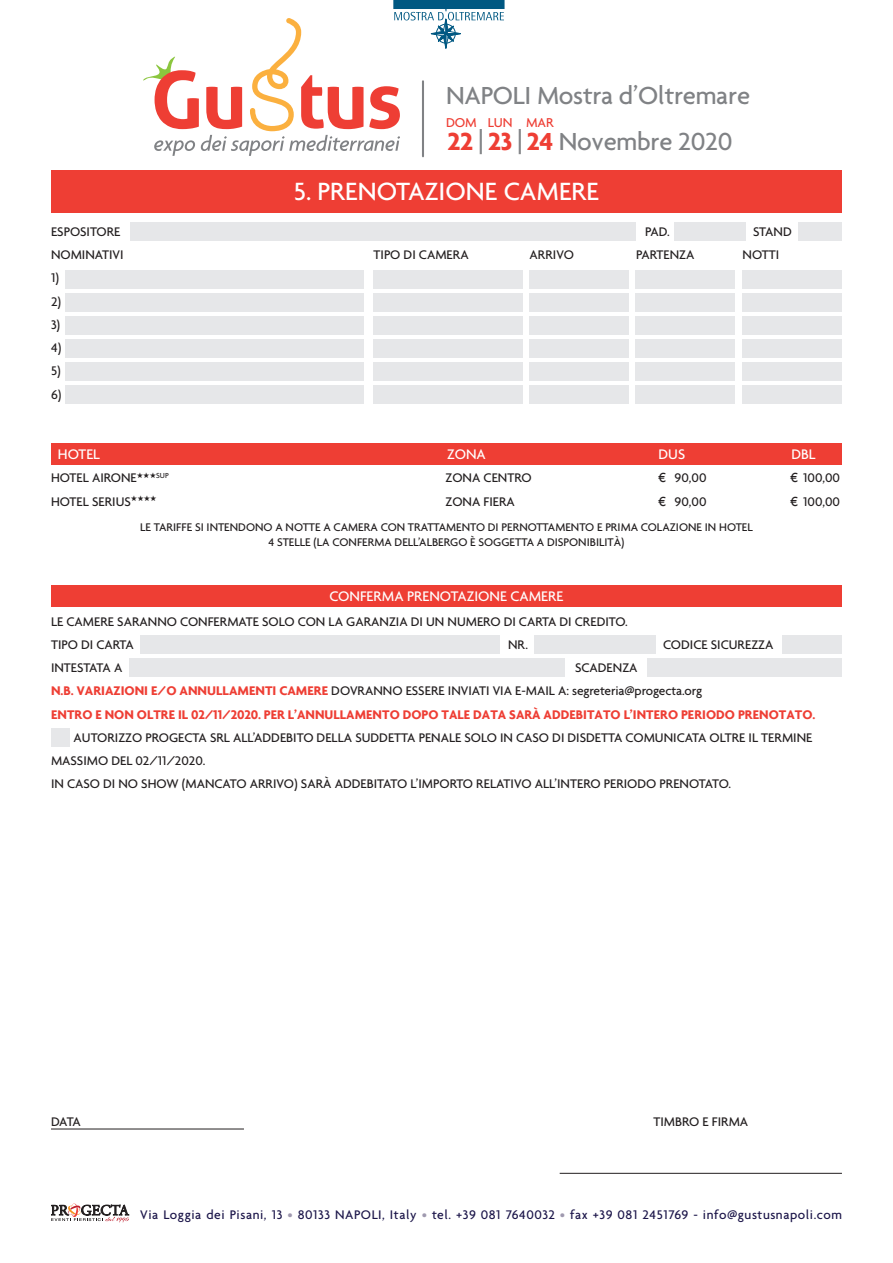
<style>
.page{position:relative;width:893px;height:1263px;background:#fff}
.page>*{position:absolute;margin:0;border:0;box-sizing:border-box;transform-origin:0 0}
.t1{font:500 27px "Agenda";color:#fff}
.t2{font:500 26.7px "Agenda";letter-spacing:-.01em;color:#808285}
.t3{font:500 15px "Agenda";color:#fff}
.t4{font:500 13.95px "Agenda";letter-spacing:-.01em;color:#ee3e34}
.t5{font:500 13.5px/23.2px "Agenda";color:#231f20}
.t6{font:700 13.5px/23.2px "Agenda";letter-spacing:.005em;color:#ee3e34}
.t7{font:500 13.5px "Agenda";letter-spacing:.04em;color:#1c164a}
.t8{font:500 12px/15px "Agenda";color:#231f20;text-align:center}
.s1{font-weight:700;color:#ee3e34}
.s2{font-family:"Gill Sans";font-weight:400;font-size:13.2px}
.s3{font-weight:500;color:#231f20}
.s4{color:#9f99af}
</style>
<div class="page">
<div style="left:393px;top:0;width:112px;height:9px;background:#005882"></div>
<svg style="left:51px;top:1203px;width:78px;height:19px"></svg>
<svg style="left:143px;top:9px;width:361px;height:147px"></svg>
<div style="left:51px;top:170px;width:791px;height:43px;background:#ee3e34"></div>
<div style="left:51px;top:443px;width:791px;height:22px;background:#ee3e34"></div>
<div style="left:130px;top:222px;width:505px;height:19px;background:#e6e7e9"></div>
<div style="left:66px;top:270px;width:298px;height:19px;background:#e6e7e9"></div>
<div style="left:373px;top:270px;width:149px;height:19px;background:#e6e7e9"></div>
<div style="left:529px;top:270px;width:100px;height:19px;background:#e6e7e9"></div>
<div style="left:635px;top:270px;width:100px;height:19px;background:#e6e7e9"></div>
<div style="left:742px;top:270px;width:100px;height:19px;background:#e6e7e9"></div>
<div style="left:66px;top:293px;width:298px;height:19px;background:#e6e7e9"></div>
<div style="left:373px;top:293px;width:149px;height:19px;background:#e6e7e9"></div>
<div style="left:529px;top:293px;width:100px;height:19px;background:#e6e7e9"></div>
<div style="left:635px;top:293px;width:100px;height:19px;background:#e6e7e9"></div>
<div style="left:742px;top:293px;width:100px;height:19px;background:#e6e7e9"></div>
<div style="left:66px;top:316px;width:298px;height:19px;background:#e6e7e9"></div>
<div style="left:373px;top:316px;width:149px;height:19px;background:#e6e7e9"></div>
<div style="left:529px;top:316px;width:100px;height:19px;background:#e6e7e9"></div>
<div style="left:635px;top:316px;width:100px;height:19px;background:#e6e7e9"></div>
<div style="left:742px;top:316px;width:100px;height:19px;background:#e6e7e9"></div>
<div style="left:66px;top:340px;width:298px;height:18px;background:#e6e7e9"></div>
<div style="left:373px;top:340px;width:149px;height:18px;background:#e6e7e9"></div>
<div style="left:529px;top:340px;width:100px;height:18px;background:#e6e7e9"></div>
<div style="left:635px;top:340px;width:100px;height:18px;background:#e6e7e9"></div>
<div style="left:742px;top:340px;width:100px;height:18px;background:#e6e7e9"></div>
<div style="left:66px;top:363px;width:298px;height:18px;background:#e6e7e9"></div>
<div style="left:373px;top:363px;width:149px;height:18px;background:#e6e7e9"></div>
<div style="left:529px;top:363px;width:100px;height:18px;background:#e6e7e9"></div>
<div style="left:635px;top:363px;width:100px;height:18px;background:#e6e7e9"></div>
<div style="left:742px;top:363px;width:100px;height:18px;background:#e6e7e9"></div>
<div style="left:66px;top:386px;width:298px;height:18px;background:#e6e7e9"></div>
<div style="left:373px;top:386px;width:149px;height:18px;background:#e6e7e9"></div>
<div style="left:529px;top:386px;width:100px;height:18px;background:#e6e7e9"></div>
<div style="left:635px;top:386px;width:100px;height:18px;background:#e6e7e9"></div>
<div style="left:742px;top:386px;width:100px;height:18px;background:#e6e7e9"></div>
<div style="left:674px;top:222px;width:72px;height:19px;background:#e6e7e9"></div>
<div style="left:798px;top:222px;width:44px;height:19px;background:#e6e7e9"></div>
<div style="left:51px;top:585px;width:791px;height:22px;background:#ee3e34"></div>
<div style="left:140px;top:635px;width:360px;height:19px;background:#e6e7e9"></div>
<div style="left:129px;top:658px;width:436px;height:19px;background:#e6e7e9"></div>
<div style="left:647px;top:658px;width:195px;height:19px;background:#e6e7e9"></div>
<div style="left:51px;top:729px;width:18px;height:18px;background:#e6e7e9"></div>
<div style="left:534px;top:635px;width:121px;height:19px;background:#e6e7e9"></div>
<div style="left:782px;top:635px;width:60px;height:19px;background:#e6e7e9"></div>
<hr style="left:51px;top:1128px;width:193px;height:1px;background:#231f20">
<hr style="left:560px;top:1173px;width:282px;height:1px;background:#231f20">
<h2 class="t2" style="left:446px;top:79px;width:306px">NAPOLI Mostra d’Oltremare</h2>
<p class="t4" style="left:446px;top:114px;width:109px">DOM LUN MAR</p>
<h2 class="t2" style="left:447px;top:125px;width:287px"><span class="s1">22</span> | <span class="s1">23</span> | <span class="s1">24</span> Novembre 2020</h2>
<h1 class="t1" style="left:294px;top:175px;width:307px">5. PRENOTAZIONE CAMERE</h1>
<p class="t5" style="left:51px;top:220px;width:71px">ESPOSITORE</p>
<p class="t5" style="left:645px;top:220px;width:26px">PAD.</p>
<p class="t5" style="left:753px;top:220px;width:40px">STAND</p>
<p class="t5" style="left:51px;top:243px;width:74px">NOMINATIVI</p>
<p class="t5" style="left:374px;top:243px;width:97px">TIPO DI CAMERA</p>
<p class="t5" style="left:530px;top:243px;width:46px">ARRIVO</p>
<p class="t5" style="left:636px;top:243px;width:60px">PARTENZA</p>
<p class="t5" style="left:743px;top:243px;width:38px">NOTTI</p>
<p class="t5" style="left:51px;top:266px;width:12px">1)<br>2)<br>3)<br>4)<br>5)<br>6)</p>
<p class="t3" style="left:58px;top:445px;width:44px">HOTEL</p>
<p class="t3" style="left:447px;top:445px;width:40px">ZONA</p>
<p class="t3" style="left:659px;top:445px;width:28px">DUS</p>
<p class="t3" style="left:791px;top:445px;width:26px">DBL</p>
<p class="t5" style="left:51px;top:466px;width:119px">HOTEL AIRONE★★★<sup>SUP</sup></p>
<p class="t5" style="left:446px;top:466px;width:88px">ZONA CENTRO</p>
<p class="t5" style="left:658px;top:466px;width:50px"><span class="s2">€</span> 90,00</p>
<p class="t5" style="left:790px;top:466px;width:52px"><span class="s2">€</span> 100,00</p>
<p class="t5" style="left:51px;top:489px;width:107px">HOTEL SERIUS★★★★</p>
<p class="t5" style="left:446px;top:489px;width:71px">ZONA FIERA</p>
<p class="t5" style="left:658px;top:489px;width:50px"><span class="s2">€</span> 90,00</p>
<p class="t5" style="left:790px;top:489px;width:52px"><span class="s2">€</span> 100,00</p>
<p class="t8" style="left:140px;top:519px;width:614px">LE TARIFFE SI INTENDONO A NOTTE A CAMERA CON TRATTAMENTO DI PERNOTTAMENTO E PRIMA COLAZIONE IN HOTEL<br>4 STELLE (LA CONFERMA DELL’ALBERGO È SOGGETTA A DISPONIBILITÀ)</p>
<p class="t3" style="left:329px;top:587px;width:236px">CONFERMA PRENOTAZIONE CAMERE</p>
<p class="t5" style="left:51px;top:609px;width:578px">LE CAMERE SARANNO CONFERMATE SOLO CON LA GARANZIA DI UN NUMERO DI CARTA DI CREDITO.<br>TIPO DI CARTA</p>
<p class="t5" style="left:508px;top:633px;width:22px">NR.</p>
<p class="t5" style="left:663px;top:633px;width:112px">CODICE SICUREZZA</p>
<p class="t6" style="left:51px;top:656px;width:766px;text-indent:524px"><span class="s3">SCADENZA<br></span>N.B. VARIAZIONI E/O ANNULLAMENTI CAMERE <span class="s3">DOVRANNO ESSERE INVIATI VIA E-MAIL A: segreteria@progecta.org<br></span>ENTRO E NON OLTRE IL 02/11/2020. PER L’ANNULLAMENTO DOPO TALE DATA SARÀ ADDEBITATO L’INTERO PERIODO PRENOTATO.</p>
<p class="t5" style="left:51px;top:726px;width:763px;text-indent:23px">AUTORIZZO PROGECTA SRL ALL’ADDEBITO DELLA SUDDETTA PENALE SOLO IN CASO DI DISDETTA COMUNICATA OLTRE IL TERMINE<br>MASSIMO DEL 02/11/2020.<br>IN CASO DI NO SHOW (MANCATO ARRIVO) SARÀ ADDEBITATO L’IMPORTO RELATIVO ALL’INTERO PERIODO PRENOTATO.</p>
<p class="t5" style="left:51px;top:656px;width:73px">INTESTATA A</p>
<p class="t5" style="left:51px;top:1110px;width:31px">DATA</p>
<p class="t5" style="left:653px;top:1110px;width:96px">TIMBRO E FIRMA</p>
<p class="t7" style="left:140px;top:1206px;width:703px">Via Loggia dei Pisani, 13 <span class="s4">•</span> 80133 NAPOLI, Italy <span class="s4">•</span> tel. +39 081 7640032 <span class="s4">•</span> fax +39 081 2451769 - info@gustusnapoli.com</p>
</div>
